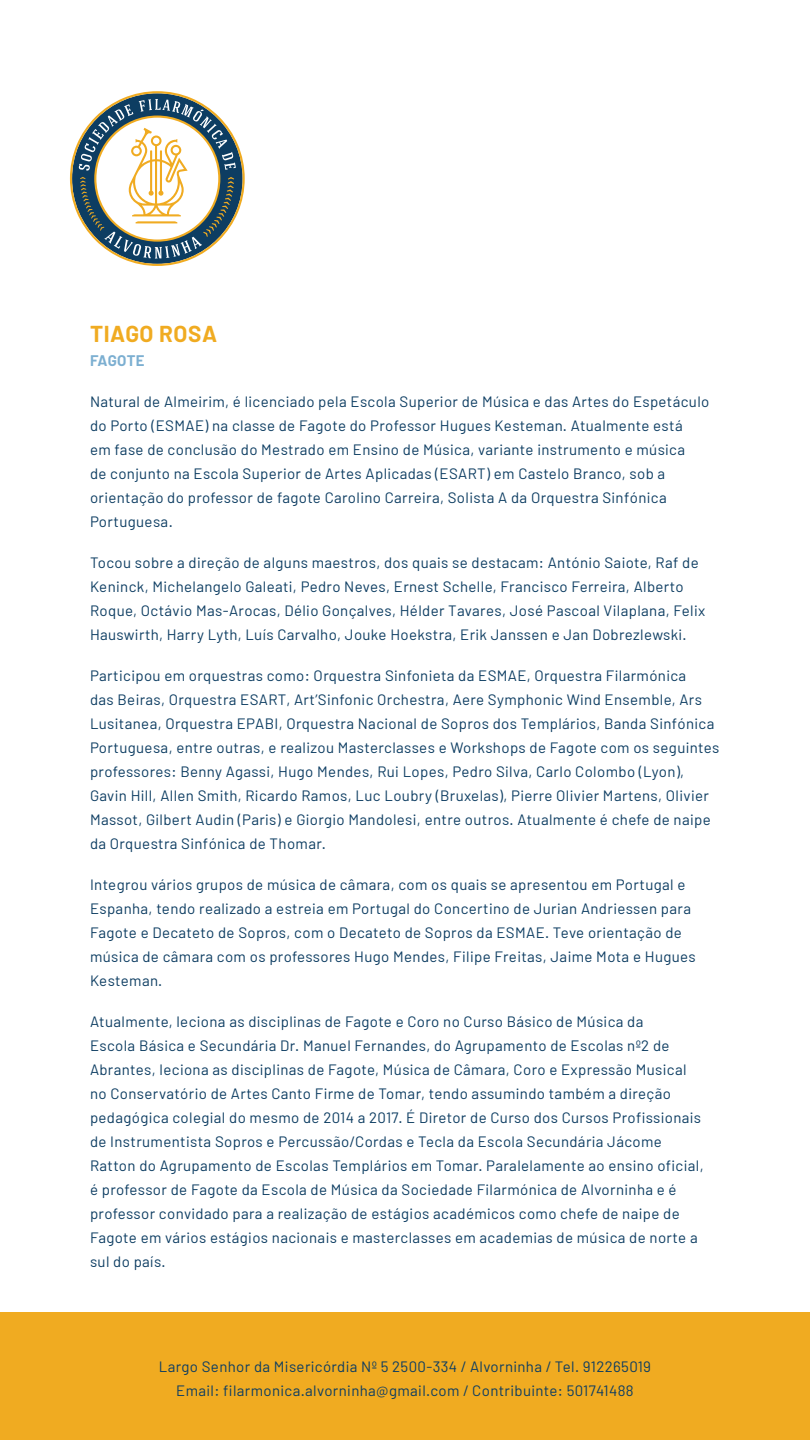
<style>
.page{position:relative;width:810px;height:1440px;background:#fff}
.page>*{position:absolute;margin:0;border:0;box-sizing:border-box;transform-origin:0 0}
.t1{font:700 22.5px "Barlow";letter-spacing:.025em;color:#f0ab21}
.t2{font:15px/24px "Barlow";letter-spacing:.025em;color:#0d3d62}
.t3{font:700 15px "Barlow";letter-spacing:.01em;color:#7cafd1}
</style>
<div class="page">
<div style="left:0;top:1312px;width:810px;height:128px;background:#f0ab21"></div>
<svg style="left:70px;top:91px;width:175px;height:175px"></svg>
<h1 class="t1" style="left:90px;top:320px;width:129px">TIAGO ROSA</h1>
<p class="t3" style="left:90px;top:351px;width:56px">FAGOTE</p>
<p class="t2" style="left:90px;top:389px;width:621px">Natural de Almeirim, é licenciado pela Escola Superior de Música e das Artes do Espetáculo do Porto (ESMAE) na classe de Fagote do Professor Hugues Kesteman. Atualmente está<br>em fase de conclusão do Mestrado em Ensino de Música, variante instrumento e música<br>de conjunto na Escola Superior de Artes Aplicadas (ESART) em Castelo Branco, sob a orientação do professor de fagote Carolino Carreira, Solista A da Orquestra Sinfónica Portuguesa.</p>
<p class="t2" style="left:90px;top:550px;width:617px">Tocou sobre a direção de alguns maestros, dos quais se destacam: António Saiote, Raf de Keninck, Michelangelo Galeati, Pedro Neves, Ernest Schelle, Francisco Ferreira, Alberto Roque, Octávio Mas-Arocas, Délio Gonçalves, Hélder Tavares, José Pascoal Vilaplana, Felix Hauswirth, Harry Lyth, Luís Carvalho, Jouke Hoekstra, Erik Janssen e Jan Dobrezlewski.</p>
<p class="t2" style="left:90px;top:663px;width:631px">Participou em orquestras como: Orquestra Sinfonieta da ESMAE, Orquestra Filarmónica<br>das Beiras, Orquestra ESART, Art’Sinfonic Orchestra, Aere Symphonic Wind Ensemble, Ars Lusitanea, Orquestra EPABI, Orquestra Nacional de Sopros dos Templários, Banda Sinfónica Portuguesa, entre outras, e realizou Masterclasses e Workshops de Fagote com os seguintes professores: Benny Agassi, Hugo Mendes, Rui Lopes, Pedro Silva, Carlo Colombo (Lyon), Gavin Hill, Allen Smith, Ricardo Ramos, Luc Loubry (Bruxelas), Pierre Olivier Martens, Olivier Massot, Gilbert Audin (Paris) e Giorgio Mandolesi, entre outros. Atualmente é chefe de naipe da Orquestra Sinfónica de Thomar.</p>
<p class="t2" style="left:90px;top:872px;width:607px">Integrou vários grupos de música de câmara, com os quais se apresentou em Portugal e Espanha, tendo realizado a estreia em Portugal do Concertino de Jurian Andriessen para Fagote e Decateto de Sopros, com o Decateto de Sopros da ESMAE. Teve orientação de música de câmara com os professores Hugo Mendes, Filipe Freitas, Jaime Mota e Hugues Kesteman.</p>
<p class="t2" style="left:90px;top:1009px;width:615px">Atualmente, leciona as disciplinas de Fagote e Coro no Curso Básico de Música da<br>Escola Básica e Secundária Dr. Manuel Fernandes, do Agrupamento de Escolas nº2 de Abrantes, leciona as disciplinas de Fagote, Música de Câmara, Coro e Expressão Musical no Conservatório de Artes Canto Firme de Tomar, tendo assumindo também a direção pedagógica colegial do mesmo de 2014 a 2017. É Diretor de Curso dos Cursos Profissionais de Instrumentista Sopros e Percussão/Cordas e Tecla da Escola Secundária Jácome Ratton do Agrupamento de Escolas Templários em Tomar. Paralelamente ao ensino oficial, é professor de Fagote da Escola de Música da Sociedade Filarmónica de Alvorninha e é professor convidado para a realização de estágios académicos como chefe de naipe de Fagote em vários estágios nacionais e masterclasses em academias de música de norte a sul do país.</p>
<p class="t2" style="left:159px;top:1354px;width:494px;text-align:center">Largo Senhor da Misericórdia Nº 5 2500-334 / Alvorninha / Tel. 912265019<br>Email: filarmonica.alvorninha@gmail.com / Contribuinte: 501741488</p>
</div>
